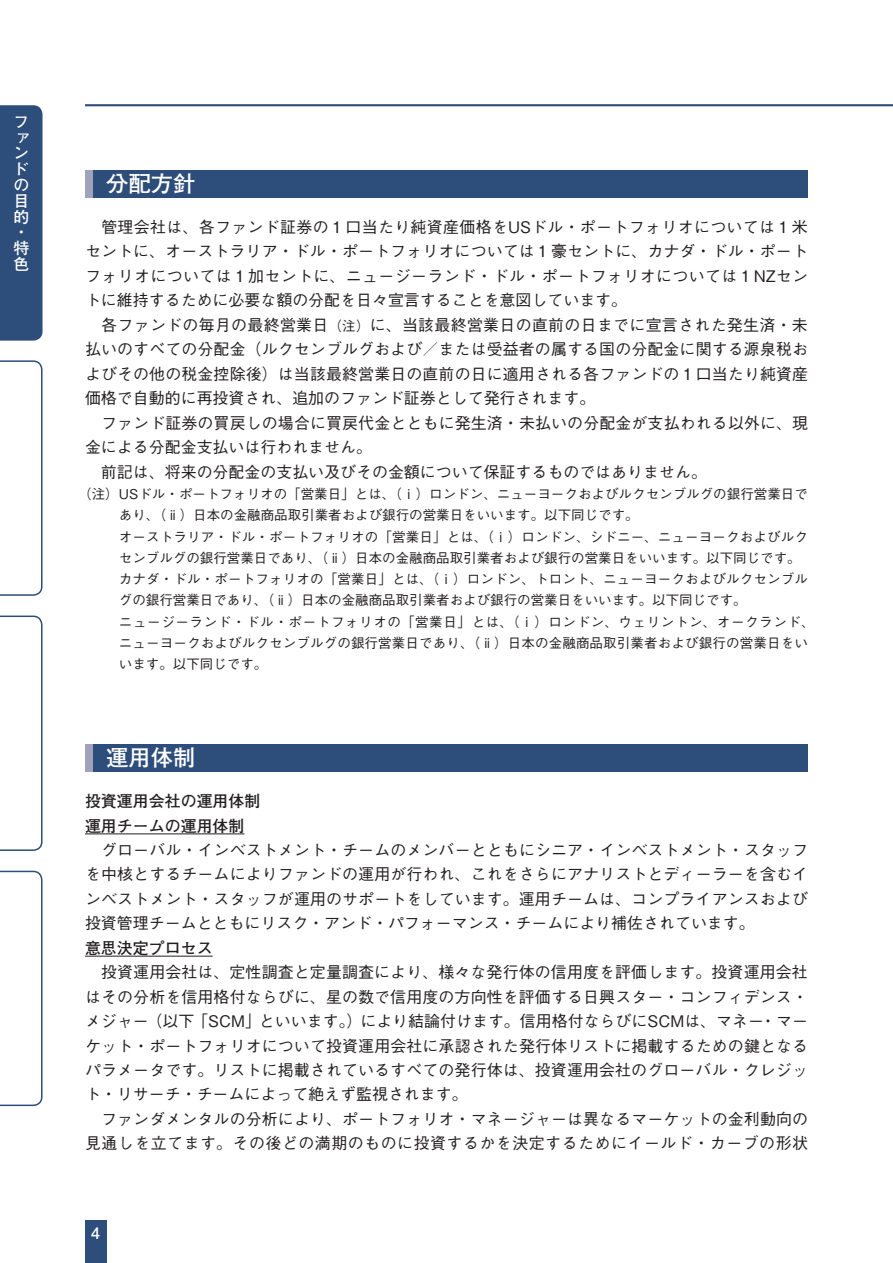
<style>
.page{position:relative;width:893px;height:1263px;background:#fff}
.page>*{position:absolute;margin:0;border:0;box-sizing:border-box;transform-origin:0 0}
.t1{font:700 22.35px "Futo Go B101 Pr 6 N";color:#fff}
.t2{font:500 15.9px/24.5px "Gothic BBB Pr 6 N";letter-spacing:.01em;color:#231f20}
.t3{font:700 15.9px/24.5px "Futo Go B101 Pr 6 N";color:#231f20}
.t4{font:700 15.9px/15.8px "Futo Go B101 Pr 6 N";color:#fff}
.t5{font:500 13.5px/21.3px "Gothic BBB Pr 6 N";color:#231f20}
.s1{font-size:13.5px}
</style>
<div class="page">
<div style="left:85px;top:1220px;width:21px;height:43px;background:#2d4d7b"></div>
<div style="left:85px;top:170px;width:9px;height:28px;background:#a1a1ba"></div>
<div style="left:94px;top:170px;width:714px;height:28px;background:#2d4d7b"></div>
<hr style="left:85px;top:833px;width:159px;height:1px;background:#231f20">
<hr style="left:85px;top:956px;width:128px;height:1px;background:#231f20">
<div style="left:85px;top:744px;width:9px;height:28px;background:#a1a1ba"></div>
<div style="left:94px;top:744px;width:714px;height:28px;background:#2d4d7b"></div>
<div style="left:0;top:105px;width:43px;height:236px;background:#2d4d7b"></div>
<svg style="left:0;top:360px;width:43px;height:236px"></svg>
<svg style="left:0;top:615px;width:43px;height:236px"></svg>
<svg style="left:0;top:871px;width:43px;height:235px"></svg>
<hr style="left:85px;top:104px;width:808px;height:2px;background:#2d4d7b">
<p class="t4" style="left:13px;top:113px;width:17px">ファンドの目的・特色</p>
<h1 class="t1" style="left:106px;top:166px;width:91px">分配方針</h1>
<p class="t2" style="left:85px;top:214px;width:725px">　管理会社は、各ファンド証券の１口当たり純資産価格をUSドル・ポートフォリオについては１米セントに、オーストラリア・ドル・ポートフォリオについては１豪セントに、カナダ・ドル・ポートフォリオについては１加セントに、ニュージーランド・ドル・ポートフォリオについては１NZセントに維持するために必要な額の分配を日々宣言することを意図しています。<br>　各ファンドの毎月の最終営業日<span class="s1">（注）</span>に、当該最終営業日の直前の日までに宣言された発生済・未払いのすべての分配金（ルクセンブルグおよび／または受益者の属する国の分配金に関する源泉税およびその他の税金控除後）は当該最終営業日の直前の日に適用される各ファンドの１口当たり純資産価格で自動的に再投資され、追加のファンド証券として発行されます。<br>　ファンド証券の買戻しの場合に買戻代金とともに発生済・未払いの分配金が支払われる以外に、現金による分配金支払いは行われません。<br>　前記は、将来の分配金の支払い及びその金額について保証するものではありません。</p>
<p class="t5" style="left:119px;top:482px;width:697px;text-indent:-41px">（注）USドル・ポートフォリオの「営業日」とは、（ⅰ）ロンドン、ニューヨークおよびルクセンブルグの銀行営業日であり、（ⅱ）日本の金融商品取引業者および銀行の営業日をいいます。以下同じです。<br>オーストラリア・ドル・ポートフォリオの「営業日」とは、（ⅰ）ロンドン、シドニー、ニューヨークおよびルクセンブルグの銀行営業日であり、（ⅱ）日本の金融商品取引業者および銀行の営業日をいいます。以下同じです。カナダ・ドル・ポートフォリオの「営業日」とは、（ⅰ）ロンドン、トロント、ニューヨークおよびルクセンブルグの銀行営業日であり、（ⅱ）日本の金融商品取引業者および銀行の営業日をいいます。以下同じです。<br>ニュージーランド・ドル・ポートフォリオの「営業日」とは、（ⅰ）ロンドン、ウェリントン、オークランド、ニューヨークおよびルクセンブルグの銀行営業日であり、（ⅱ）日本の金融商品取引業者および銀行の営業日をいいます。以下同じです。</p>
<h1 class="t1" style="left:106px;top:740px;width:91px">運用体制</h1>
<p class="t3" style="left:85px;top:788px;width:177px">投資運用会社の運用体制運用チームの運用体制</p>
<p class="t2" style="left:85px;top:837px;width:725px;text-align:justify">　グローバル・インベストメント・チームのメンバーとともにシニア・インベストメント・スタッフを中核とするチームによりファンドの運用が行われ、これをさらにアナリストとディーラーを含むインベストメント・スタッフが運用のサポートをしています。運用チームは、コンプライアンスおよび投資管理チームとともにリスク・アンド・パフォーマンス・チームにより補佐されています。</p>
<p class="t3" style="left:85px;top:935px;width:129px">意思決定プロセス</p>
<p class="t2" style="left:85px;top:959px;width:725px">　投資運用会社は、定性調査と定量調査により、様々な発行体の信用度を評価します。投資運用会社はその分析を信用格付ならびに、星の数で信用度の方向性を評価する日興スター・コンフィデンス・メジャー（以下「SCM」といいます。）により結論付けます。信用格付ならびにSCMは、マネー・マーケット・ポートフォリオについて投資運用会社に承認された発行体リストに掲載するための鍵となるパラメータです。リストに掲載されているすべての発行体は、投資運用会社のグローバル・クレジット・リサーチ・チームによって絶えず監視されます。<br>　ファンダメンタルの分析により、ポートフォリオ・マネージャーは異なるマーケットの金利動向の見通しを立てます。その後どの満期のものに投資するかを決定するためにイールド・カーブの形状</p>
<p class="t4" style="left:91px;top:1224px;width:10px">4</p>
</div>
